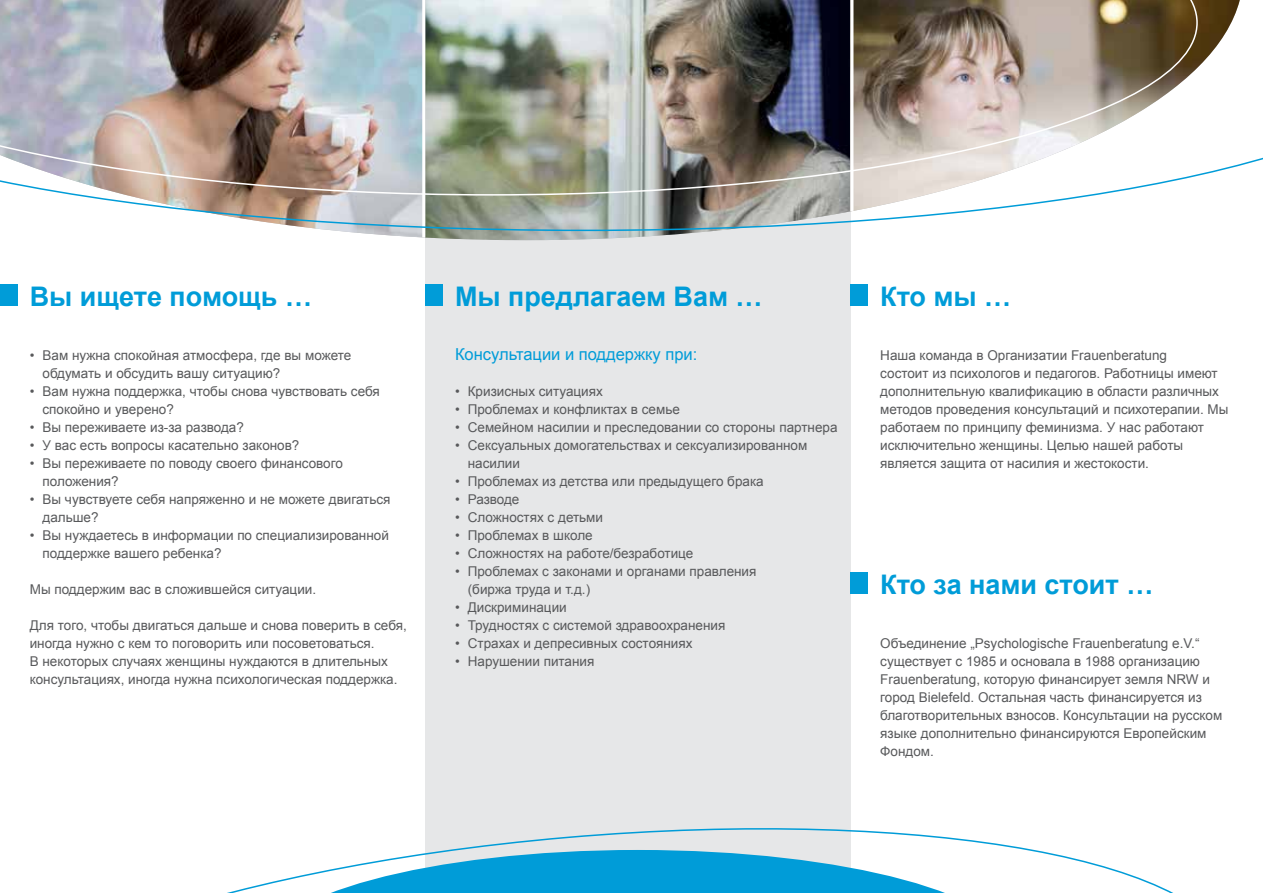
<style>
.page{position:relative;width:1263px;height:893px;background:#fff}
.page>*{position:absolute;margin:0;border:0;box-sizing:border-box;transform-origin:0 0}
.t1{font:700 27px "Arial";color:#009cd8}
.t2{font:16.5px "Arial";color:#009cd8}
.t3{font:13.5px/18px "Arial";color:#58595b}
</style>
<div class="page">
<div style="left:425px;top:0;width:425px;height:893px;background:#e6e7e8"></div>
<img style="left:425px;top:231px;width:287px;height:9px">
<svg style="left:227px;top:806px;width:946px;height:87px"></svg>
<svg style="left:262px;top:850px;width:751px;height:43px"></svg>
<div style="left:0;top:285px;width:17px;height:21px;background:#009cd8"></div>
<div style="left:425px;top:285px;width:17px;height:21px;background:#009cd8"></div>
<div style="left:850px;top:285px;width:17px;height:21px;background:#009cd8"></div>
<div style="left:850px;top:573px;width:17px;height:21px;background:#009cd8"></div>
<img style="left:0;top:0;width:1263px;height:231px">
<h1 class="t1" style="left:30px;top:279px;width:284px">Вы ищете помощь …</h1>
<h1 class="t1" style="left:455px;top:279px;width:309px">Мы предлагаем Вам …</h1>
<h1 class="t1" style="left:880px;top:279px;width:132px">Кто мы …</h1>
<p class="t3" style="left:43px;top:346px;width:310px;text-indent:-13px">• Вам нужна спокойная атмосфера, где вы можете обдумать и обсудить вашу ситуацию?</p>
<p class="t3" style="left:43px;top:382px;width:339px;text-indent:-13px">• Вам нужна поддержка, чтобы снова чувствовать себя спокойно и уверено?</p>
<p class="t3" style="left:30px;top:418px;width:216px">• Вы переживаете из-за развода?</p>
<p class="t3" style="left:30px;top:436px;width:271px">• У вас есть вопросы касательно законов?</p>
<p class="t3" style="left:43px;top:454px;width:302px;text-indent:-13px">• Вы переживаете по поводу своего финансового положения?</p>
<p class="t3" style="left:43px;top:490px;width:350px;text-indent:-13px">• Вы чувствуете себя напряженно и не можете двигаться дальше?</p>
<p class="t3" style="left:43px;top:526px;width:348px;text-indent:-13px">• Вы нуждаетесь в информации по специализированной поддержке вашего ребенка?</p>
<p class="t3" style="left:30px;top:580px;width:288px">Мы поддержим вас в сложившейся ситуации.</p>
<p class="t3" style="left:30px;top:616px;width:379px">Для того, чтобы двигаться дальше и снова поверить в себя, иногда нужно с кем то поговорить или посоветоваться.<br>В некоторых случаях женщины нуждаются в длительных консультациях, иногда нужна психологическая поддержка.</p>
<p class="t2" style="left:455px;top:343px;width:244px">Консультации и поддержку при:</p>
<p class="t3" style="left:455px;top:382px;width:149px">• Кризисных ситуациях</p>
<p class="t3" style="left:455px;top:400px;width:226px">• Проблемах и конфликтах в семье</p>
<p class="t3" style="left:455px;top:418px;width:384px">• Семейном насилии и преследовании со стороны партнера</p>
<p class="t3" style="left:468px;top:436px;width:341px;text-indent:-13px">• Сексуальных домогательствах и сексуализированном насилии</p>
<p class="t3" style="left:455px;top:472px;width:310px">• Проблемах из детства или предыдущего брака</p>
<p class="t3" style="left:455px;top:490px;width:66px">• Разводе</p>
<p class="t3" style="left:455px;top:508px;width:150px">• Сложностях с детьми</p>
<p class="t3" style="left:455px;top:526px;width:139px">• Проблемах в школе</p>
<p class="t3" style="left:455px;top:544px;width:240px">• Сложностях на работе/безработице</p>
<p class="t3" style="left:468px;top:562px;width:290px;text-indent:-13px">• Проблемах с законами и органами правления (биржа труда и т.д.)</p>
<p class="t3" style="left:455px;top:598px;width:113px">• Дискриминации</p>
<p class="t3" style="left:455px;top:616px;width:272px">• Трудностях с системой здравоохранения</p>
<p class="t3" style="left:455px;top:634px;width:239px">• Страхах и депресивных состояниях</p>
<p class="t3" style="left:455px;top:652px;width:141px">• Нарушении питания</p>
<p class="t3" style="left:880px;top:346px;width:350px">Наша команда в Организатии Frauenberatung<br>состоит из психологов и педагогов. Работницы имеют дополнительную квалификацию в области различных методов проведения консультаций и психотерапии. Мы работаем по принципу феминизма. У нас работают исключительно женщины. Целью нашей работы является защита от насилия и жестокости.</p>
<h1 class="t1" style="left:880px;top:567px;width:275px">Кто за нами стоит …</h1>
<p class="t3" style="left:880px;top:634px;width:344px">Объединение „Psychologische Frauenberatung e.V.“ существует с 1985 и основала в 1988 организацию Frauenberatung, которую финансирует земля NRW и город Bielefeld. Остальная часть финансируется из благотворительных взносов. Консультации на русском языке дополнительно финансируются Европейским Фондом.</p>
</div>
